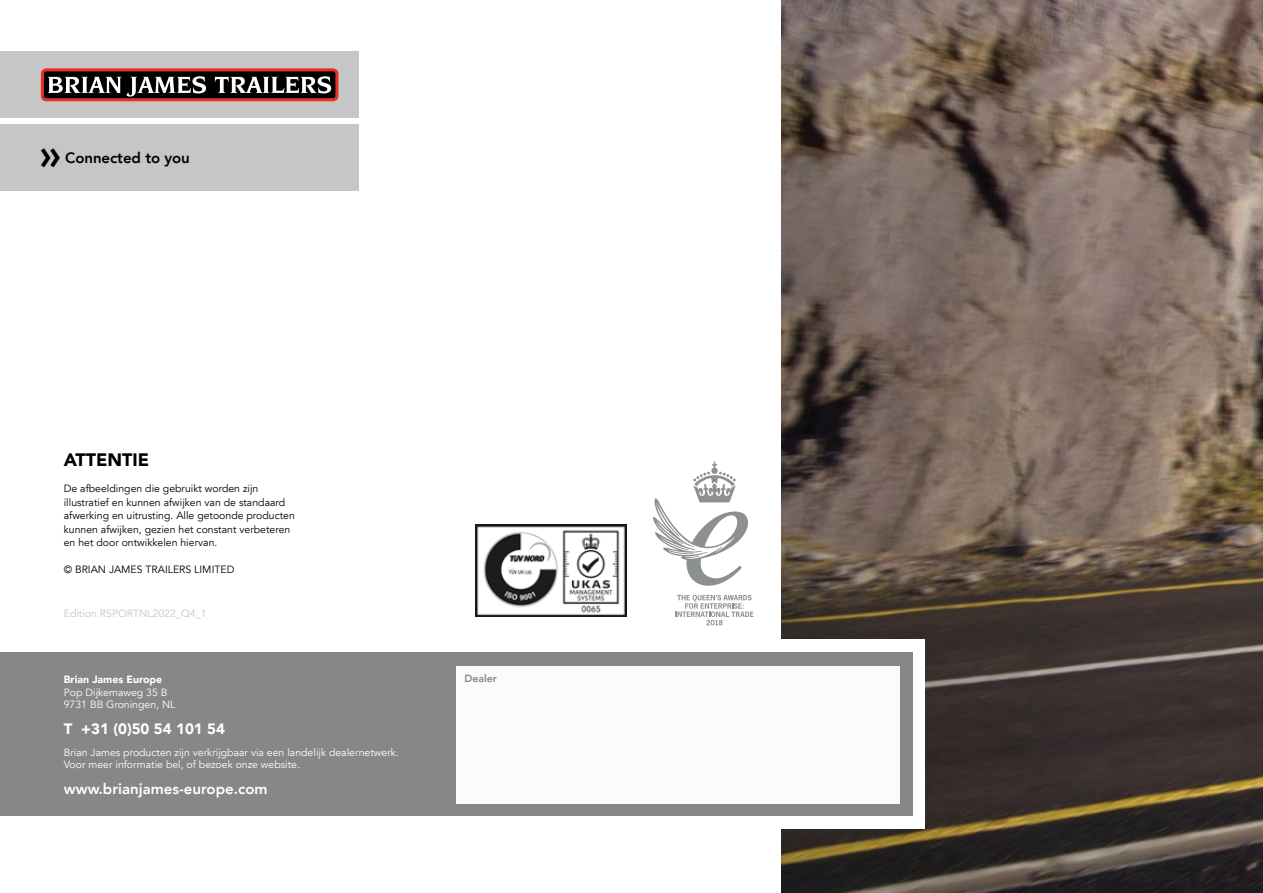
<style>
.page{position:relative;width:1263px;height:893px;background:#fff}
.page>*{position:absolute;margin:0;border:0;box-sizing:border-box;transform-origin:0 0}
.t1{font:800 42px "Avenir LT";color:#000}
.t2{font:900 18px "Avenir LT";color:#000}
.t3{font:800 15px "Avenir LT";color:#fff}
.t4{font:900 15px "Avenir LT";color:#fff}
.t5{font:800 15px "Avenir LT";letter-spacing:-.005em;color:#000}
.t6{font:10.5px/13.5px "Avenir LT";color:#000}
.t7{font:10.5px/12.6px "Avenir LT";color:#fff}
.t8{font:10.5px "Avenir LT";color:#c6c6c6}
.t9{font:900 10.5px "Avenir LT";color:#fff}
.t10{font:800 10.5px "Avenir LT";color:#878787}
</style>
<div class="page">
<img style="left:781px;top:0;width:482px;height:893px">
<div style="left:0;top:640px;width:925px;height:189px;background:#fff"></div>
<div style="left:0;top:51px;width:358px;height:67px;background:#c7c6c6"></div>
<svg style="left:41px;top:69px;width:297px;height:32px;background:#5f403e"></svg>
<div style="left:0;top:124px;width:358px;height:67px;background:#c7c6c6"></div>
<svg style="left:675px;top:595px;width:78px;height:30px"></svg>
<svg style="left:653px;top:462px;width:95px;height:124px"></svg>
<div style="left:0;top:652px;width:912px;height:164px;background:#878787"></div>
<div style="left:456px;top:666px;width:443px;height:138px;background:#fbfbfb"></div>
<img style="left:475px;top:525px;width:151px;height:92px">
<h1 class="t1" style="left:40px;top:129px;width:23px">»</h1>
<h3 class="t5" style="left:65px;top:149px;width:126px">Connected to you</h3>
<h2 class="t2" style="left:64px;top:449px;width:87px">ATTENTIE</h2>
<p class="t6" style="left:64px;top:482px;width:233px">De afbeeldingen die gebruikt worden zijn illustratief en kunnen afwijken van de standaard afwerking en uitrusting. Alle getoonde producten kunnen afwijken, gezien het constant verbeteren en het door ontwikkelen hiervan.</p>
<p class="t6" style="left:64px;top:563px;width:172px">© BRIAN JAMES TRAILERS LIMITED</p>
<p class="t8" style="left:64px;top:607px;width:145px">Edition RSPORTNL2022_Q4_1</p>
<p class="t9" style="left:64px;top:673px;width:100px">Brian James Europe</p>
<p class="t7" style="left:64px;top:686px;width:113px">Pop Dijkemaweg 35 B<br>9731 BB Groningen, NL</p>
<h3 class="t4" style="left:64px;top:719px;width:163px">T +31 (0)50 54 101 54</h3>
<p class="t7" style="left:64px;top:746px;width:336px">Brian James producten zijn verkrijgbaar via een landelijk dealernetwerk.<br>Voor meer informatie bel, of bezoek onze website.</p>
<h3 class="t3" style="left:64px;top:779px;width:205px">www.brianjames-europe.com</h3>
<p class="t10" style="left:465px;top:672px;width:34px">Dealer</p>
</div>
